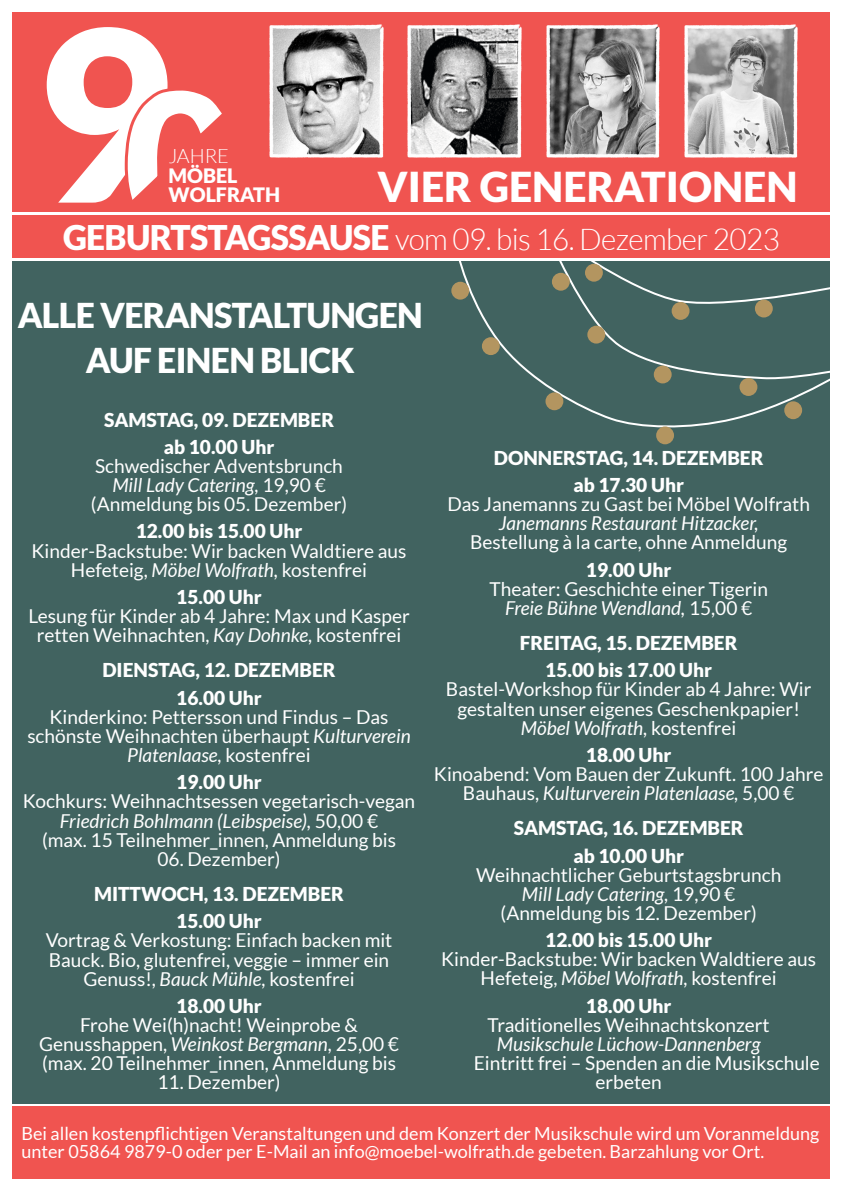
<style>
.page{position:relative;width:842px;height:1191px;background:#fff}
.page>*{position:absolute;margin:0;border:0;box-sizing:border-box;transform-origin:0 0}
.t1{font:900 238.3px "Lato";color:#fff}
.t2{font:900 41.2px "Lato";color:#fff}
.t3{font:900 34.2px/45.7px "Lato";letter-spacing:-.02em;color:#fff;text-align:center}
.t4{font:300 30px "Lato";letter-spacing:-.02em;color:#fff}
.t5{font:900 19.9px "Lato";color:#fff}
.t6{font:300 19.9px "Lato";color:#fff}
.t7{font:19.1px/19.1px "Lato";color:#fff;text-align:center}
.t8{font:900 19.1px/27.2px "Lato";color:#fff;text-align:center}
.t9{font:italic 19.1px "Lato";color:#fff}
.t10{font:18px/18px "Lato";color:#fff}
.s1{font-weight:900;font-size:34px}
.s2{font-style:italic}
</style>
<div class="page">
<div style="left:12px;top:12px;width:818px;height:200px;background:#f05450"></div>
<img style="left:270px;top:24px;width:113px;height:134px">
<img style="left:408px;top:24px;width:113px;height:134px">
<img style="left:546px;top:24px;width:113px;height:134px">
<img style="left:684px;top:24px;width:114px;height:134px">
<svg style="left:127px;top:90px;width:95px;height:110px"></svg>
<div style="left:12px;top:261px;width:818px;height:842px;background:#416360"></div>
<div style="left:13px;top:1106px;width:817px;height:73px;background:#f05450"></div>
<svg style="left:451px;top:257px;width:379px;height:171px"></svg>
<div style="left:585px;top:264px;width:18px;height:18px;background:#b39560;border-radius:50%"></div>
<div style="left:654px;top:365px;width:18px;height:18px;background:#b39560;border-radius:50%"></div>
<div style="left:587px;top:326px;width:18px;height:17px;background:#b39560;border-radius:50%"></div>
<div style="left:784px;top:401px;width:18px;height:18px;background:#b39560;border-radius:50%"></div>
<div style="left:552px;top:273px;width:18px;height:18px;background:#b39560;border-radius:50%"></div>
<div style="left:656px;top:426px;width:18px;height:18px;background:#b39560;border-radius:50%"></div>
<div style="left:545px;top:392px;width:18px;height:18px;background:#b39560;border-radius:50%"></div>
<div style="left:482px;top:337px;width:18px;height:18px;background:#b39560;border-radius:50%"></div>
<div style="left:451px;top:282px;width:18px;height:18px;background:#b39560;border-radius:50%"></div>
<div style="left:672px;top:302px;width:17px;height:18px;background:#b39560;border-radius:50%"></div>
<div style="left:739px;top:378px;width:18px;height:18px;background:#b39560;border-radius:50%"></div>
<div style="left:755px;top:300px;width:18px;height:17px;background:#b39560;border-radius:50%"></div>
<div style="left:12px;top:215px;width:818px;height:42px;background:#f05450"></div>
<h1 class="t1" style="left:33px;top:11px;width:140px">9</h1>
<p class="t6" style="left:168px;top:147px;width:62px">JAHRE</p>
<p class="t5" style="left:168px;top:167px;width:71px">MÖBEL</p>
<p class="t5" style="left:168px;top:186px;width:113px">WOLFRATH</p>
<h2 class="t2" style="left:377px;top:169px;width:422px">VIER GENERATIONEN</h2>
<h3 class="t4" style="left:63px;top:226px;width:718px"><span class="s1">GEBURTSTAGSSAUSE</span> vom 09. bis 16. Dezember 2023</h3>
<h3 class="t3" style="left:18px;top:294px;width:407px">ALLE VERANSTALTUNGEN<br>AUF EINEN BLICK</h3>
<p class="t8" style="left:104px;top:407px;width:232px">SAMSTAG, 09. DEZEMBER ab 10.00 Uhr</p>
<p class="t7" style="left:91px;top:457px;width:258px">Schwedischer Adventsbrunch<br><span class="s2">Mill Lady Catering,</span> 19,90 € (Anmeldung bis 05. Dezember)</p>
<p class="t8" style="left:136px;top:519px;width:168px">12.00 bis 15.00 Uhr</p>
<p class="t7" style="left:32px;top:542px;width:377px">Kinder-Backstube: Wir backen Waldtiere aus<br>Hefeteig, <span class="s2">Möbel Wolfrath,</span> kostenfrei</p>
<p class="t8" style="left:176px;top:584px;width:87px">15.00 Uhr</p>
<p class="t7" style="left:28px;top:608px;width:383px">Lesung für Kinder ab 4 Jahre: Max und Kasper retten Weihnachten, <span class="s2">Kay Dohnke,</span> kostenfrei</p>
<p class="t8" style="left:102px;top:658px;width:235px">DIENSTAG, 12. DEZEMBER<br>16.00 Uhr</p>
<p class="t7" style="left:27px;top:708px;width:385px">Kinderkino: Pettersson und Findus – Das schönste Weihnachten überhaupt <span class="s2">Kulturverein<br>Platenlaase,</span> kostenfrei</p>
<p class="t8" style="left:176px;top:770px;width:87px">19.00 Uhr</p>
<p class="t7" style="left:23px;top:793px;width:394px">Kochkurs: Weihnachtsessen vegetarisch-vegan<br><span class="s2">Friedrich Bohlmann (Leibspeise),</span> 50,00 €<br>(max. 15 Teilnehmer_innen, Anmeldung bis</p>
<p class="t7" style="left:157px;top:850px;width:125px">06. Dezember)</p>
<p class="t8" style="left:94px;top:881px;width:251px">MITTWOCH, 13. DEZEMBER<br>15.00 Uhr</p>
<p class="t7" style="left:46px;top:932px;width:348px">Vortrag &amp; Verkostung: Einfach backen mit<br>Bauck. Bio, glutenfrei, veggie – immer ein<br>Genuss!, <span class="s2">Bauck Mühle,</span> kostenfrei</p>
<p class="t8" style="left:176px;top:993px;width:87px">18.00 Uhr</p>
<p class="t7" style="left:39px;top:1016px;width:361px">Frohe Wei(h)nacht! Weinprobe &amp;<br>Genusshappen, <span class="s2">Weinkost Bergmann,</span> 25,00 € (max. 20 Teilnehmer_innen, Anmeldung bis</p>
<p class="t7" style="left:157px;top:1074px;width:125px">11. Dezember)</p>
<p class="t8" style="left:494px;top:445px;width:271px">DONNERSTAG, 14. DEZEMBER ab 17.30 Uhr</p>
<p class="t7" style="left:447px;top:496px;width:364px">Das Janemanns zu Gast bei Möbel Wolfrath</p>
<p class="t9" style="left:499px;top:515px;width:261px">Janemanns Restaurant Hitzacker,</p>
<p class="t7" style="left:470px;top:534px;width:319px">Bestellung à la carte, ohne Anmeldung</p>
<p class="t8" style="left:586px;top:557px;width:87px">19.00 Uhr</p>
<p class="t7" style="left:489px;top:580px;width:280px">Theater: Geschichte einer Tigerin<br><span class="s2">Freie Bühne Wendland,</span> 15,00 €</p>
<p class="t8" style="left:520px;top:630px;width:219px">FREITAG, 15. DEZEMBER<br>15.00 bis 17.00 Uhr</p>
<p class="t7" style="left:446px;top:681px;width:367px">Bastel-Workshop für Kinder ab 4 Jahre: Wir gestalten unser eigenes Geschenkpapier!<br><span class="s2">Möbel Wolfrath,</span> kostenfrei</p>
<p class="t8" style="left:586px;top:742px;width:87px">18.00 Uhr</p>
<p class="t7" style="left:434px;top:765px;width:391px">Kinoabend: Vom Bauen der Zukunft. 100 Jahre<br>Bauhaus, <span class="s2">Kulturverein Platenlaase,</span> 5,00 €</p>
<p class="t8" style="left:514px;top:816px;width:232px">SAMSTAG, 16. DEZEMBER ab 10.00 Uhr</p>
<p class="t7" style="left:476px;top:866px;width:307px">Weihnachtlicher Geburtstagsbrunch<br><span class="s2">Mill Lady Catering,</span> 19,90 € (Anmeldung bis 12. Dezember)</p>
<p class="t8" style="left:545px;top:928px;width:168px">12.00 bis 15.00 Uhr</p>
<p class="t7" style="left:441px;top:951px;width:377px">Kinder-Backstube: Wir backen Waldtiere aus<br>Hefeteig, <span class="s2">Möbel Wolfrath,</span> kostenfrei</p>
<p class="t8" style="left:586px;top:993px;width:87px">18.00 Uhr</p>
<p class="t7" style="left:488px;top:1016px;width:284px">Traditionelles Weihnachtskonzert</p>
<p class="t9" style="left:497px;top:1035px;width:265px">Musikschule Lüchow-Dannenberg</p>
<p class="t7" style="left:596px;top:1054px;width:226px;text-align:left;text-indent:-122px">Eintritt frei – Spenden an die Musikschule erbeten</p>
<p class="t10" style="left:21px;top:1126px;width:799px">Bei allen kostenpflichtigen Veranstaltungen und dem Konzert der Musikschule wird um Voranmeldung unter 05864 9879-0 oder per E-Mail an info@moebel-wolfrath.de gebeten. Barzahlung vor Ort.</p>
</div>
